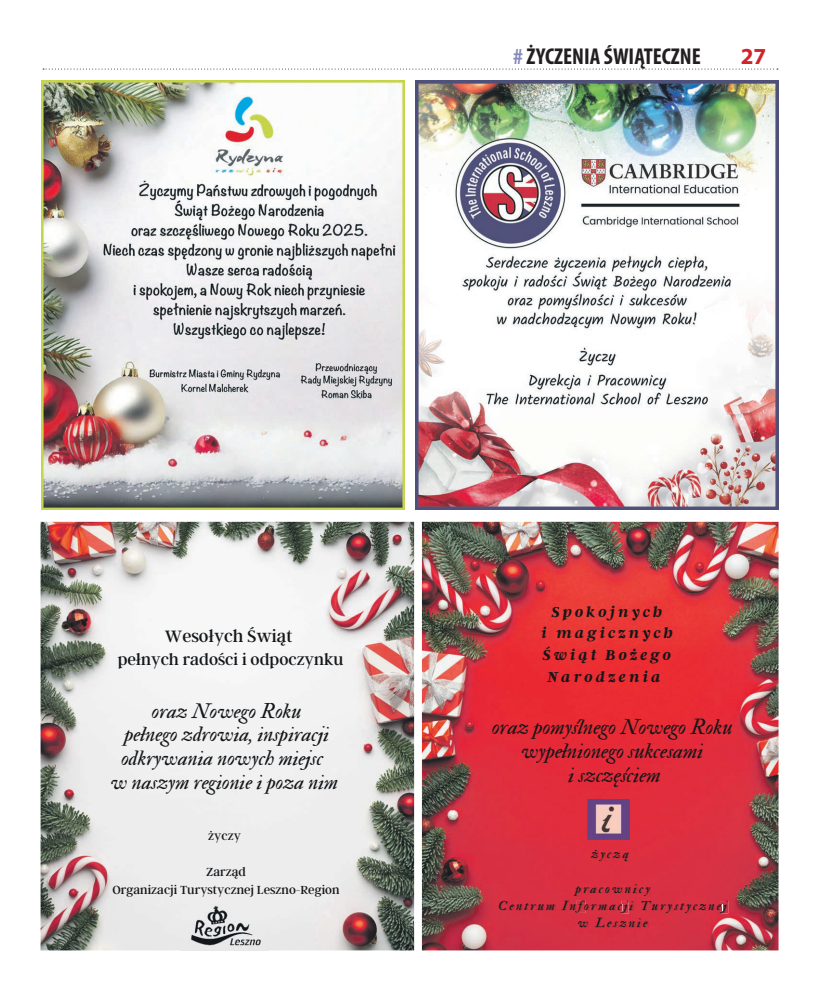
<style>
.page{position:relative;width:820px;height:993px;background:#fff}
.page>*{position:absolute;margin:0;border:0;box-sizing:border-box;transform-origin:0 0}
.t1{font:700 condensed 23px "Myriad Pro";color:#231f20}
.t2{font:700 23px "Myriad Pro";color:#d1232a}
.t3{font:21.5px/24px "IM FELL Double Pica Italic";color:#14171a;text-align:center}
.t4{font:21px/23.9px "IM FELL Double Pica Italic";color:#14171a;text-align:center}
.t5{font:18.3px "Argent CF";color:#14171a}
.t6{font:17.3px "Argent CF";color:#14171a}
.t7{font:italic 700 15.9px/21.8px "Argent CF";letter-spacing:.18em;color:#14171a;text-align:center}
.t8{font:13px/17.2px "IM FELL Double Pica Italic";letter-spacing:.18em;color:#14171a;text-align:center}
.t9{font:13px/18px "Argent CF";color:#14171a;text-align:center}
.s1{color:#8688ba}
</style>
<div class="page">
<svg style="left:43px;top:69px;width:734px;height:1px"></svg>
<img style="left:415px;top:81px;width:363px;height:428px">
<img style="left:41px;top:81px;width:363px;height:428px">
<img style="left:41px;top:521px;width:373px;height:429px">
<img style="left:422px;top:521px;width:356px;height:429px">
<img style="left:587px;top:798px;width:42px;height:41px">
<img style="left:180px;top:881px;width:89px;height:69px">
<svg style="left:591px;top:850px;width:37px;height:11px"></svg>
<svg style="left:499px;top:900px;width:56px;height:10px"></svg>
<svg style="left:562px;top:884px;width:166px;height:43px;background:#d23244"></svg>
<p class="t1" style="left:513px;top:42px;width:189px"><span class="s1">#</span> ŻYCZENIA ŚWIĄTECZNE</p>
<p class="t2" style="left:740px;top:41px;width:27px">27</p>
<p class="t5" style="left:165px;top:626px;width:129px">Wesołych Świąt</p>
<p class="t6" style="left:118px;top:650px;width:227px">pełnych radości i odpoczynku</p>
<p class="t4" style="left:111px;top:698px;width:228px">oraz Nowego Roku<br>pełnego zdrowia, inspiracji odkrywania nowych miejsc<br>w naszym regionie i poza nim</p>
<p class="t9" style="left:208px;top:827px;width:34px">życzy</p>
<p class="t9" style="left:112px;top:863px;width:228px">Zarząd<br>Organizacji Turystycznej Leszno-Region</p>
<p class="t7" style="left:541px;top:601px;width:133px">Spokojnych<br>i magicznych<br>Świąt Bożego<br>Narodzenia</p>
<p class="t3" style="left:492px;top:715px;width:242px">oraz pomyślnego Nowego Roku wypełnionego sukcesami<br>i szczęściem</p>
<p class="t8" style="left:591px;top:845px;width:39px">życzą</p>
<p class="t8" style="left:498px;top:879px;width:230px">pracownicy<br>Centrum Informacji Turystycznej w Lesznie</p>
</div>
